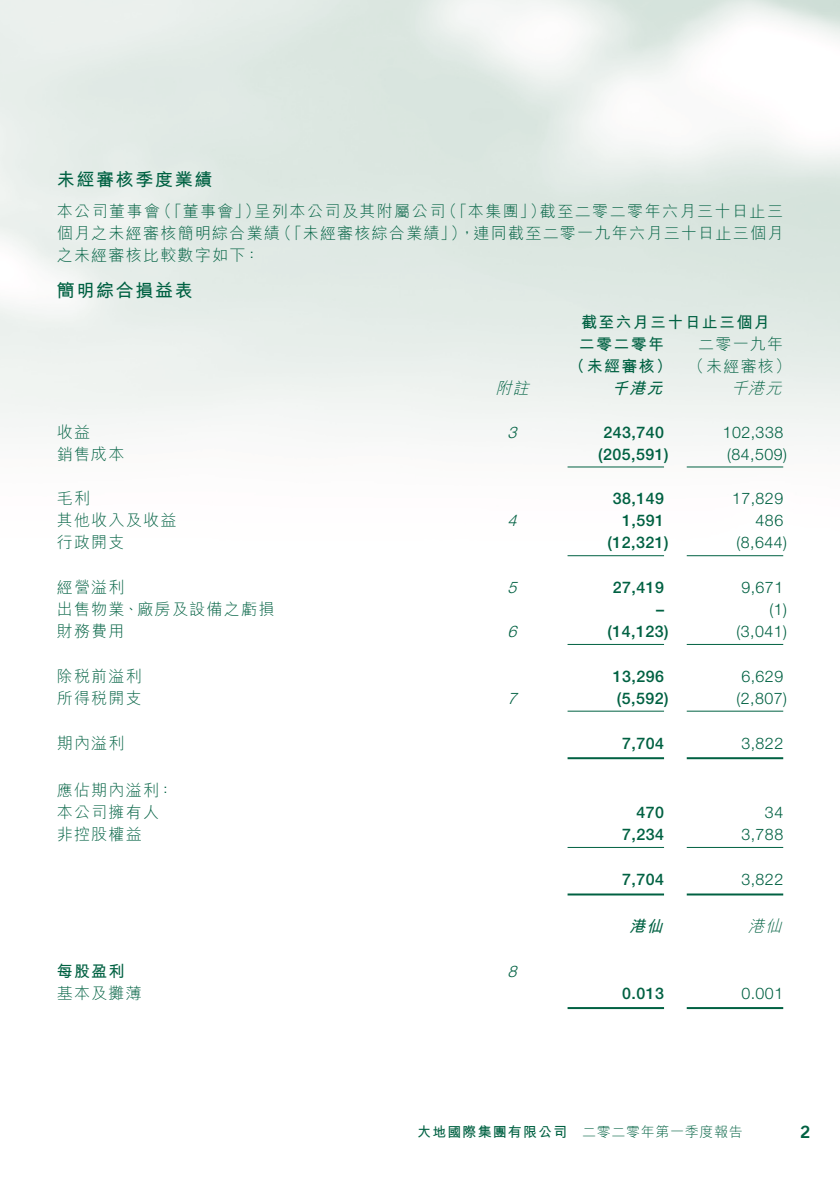
<style>
.page{position:relative;width:840px;height:1191px;background:#fff}
.page>*{position:absolute;margin:0;border:0;box-sizing:border-box;transform-origin:0 0}
.t1{font:700 18px "M Hei HK";letter-spacing:.095em;color:#006142}
.t2{font:17px "Trade Gothic LT Std Bd 2";color:#006142}
.t3{font:300 16px/22px "M Hei HK";letter-spacing:.08em;color:#006142}
.t4{font:500 16px "Helvetica Neue LT Std";letter-spacing:.03em;color:#006142}
.t5{font:300 16px "Helvetica Neue LT Std";letter-spacing:.03em;color:#006142}
.t6{font:700 16px "M Hei HK";letter-spacing:.08em;color:#006142}
.t7{font:italic 300 16px "M Hei HK";color:#006142}
.t8{font:italic 300 16px "Helvetica Neue LT Std";color:#006142}
.t9{font:italic 700 16px "M Hei HK";color:#006142}
.t10{font:300 14px "M Hei HK";letter-spacing:.05em;color:#006142}
.t11{font:700 14px "M Hei HK";letter-spacing:.08em;color:#006142}
.s1{font-weight:300}
</style>
<div class="page">
<img style="left:0;top:0;width:839px;height:1010px">
<hr style="left:567px;top:466px;width:96px;height:1px;background:#006142">
<hr style="left:686px;top:466px;width:96px;height:1px;background:#006142">
<hr style="left:567px;top:555px;width:96px;height:1px;background:#006142">
<hr style="left:686px;top:555px;width:96px;height:1px;background:#006142">
<hr style="left:567px;top:644px;width:96px;height:1px;background:#006142">
<hr style="left:686px;top:644px;width:96px;height:1px;background:#006142">
<hr style="left:567px;top:710px;width:96px;height:1px;background:#006142">
<hr style="left:686px;top:710px;width:96px;height:1px;background:#006142">
<hr style="left:567px;top:757px;width:96px;height:2px;background:#006142">
<hr style="left:686px;top:757px;width:96px;height:2px;background:#006142">
<hr style="left:567px;top:847px;width:96px;height:1px;background:#006142">
<hr style="left:686px;top:847px;width:96px;height:1px;background:#006142">
<hr style="left:567px;top:893px;width:96px;height:2px;background:#006142">
<hr style="left:686px;top:893px;width:96px;height:2px;background:#006142">
<hr style="left:567px;top:1007px;width:96px;height:2px;background:#006142">
<hr style="left:686px;top:1007px;width:96px;height:2px;background:#006142">
<p class="t1" style="left:57px;top:166px;width:157px">未經審核季度業績</p>
<p class="t3" style="left:156px;top:200px;width:106px">（「董事會」）</p>
<p class="t3" style="left:441px;top:200px;width:106px">（「本集團」）</p>
<p class="t3" style="left:254px;top:200px;width:192px">呈列本公司及其附屬公司</p>
<p class="t3" style="left:57px;top:200px;width:105px">本公司董事會</p>
<p class="t3" style="left:539px;top:200px;width:244px">截至二零二零年六月三十日止三</p>
<p class="t3" style="left:276px;top:222px;width:192px">（「未經審核綜合業績」）</p>
<p class="t3" style="left:57px;top:222px;width:225px">個月之未經審核簡明綜合業績之未經審核比較數字如下：</p>
<p class="t1" style="left:57px;top:277px;width:138px">簡明綜合損益表</p>
<p class="t3" style="left:459px;top:222px;width:325px">，連同截至二零一九年六月三十日止三個月</p>
<p class="t7" style="left:495px;top:380px;width:39px">附註</p>
<p class="t6" style="left:580px;top:310px;width:190px">截至六月三十日止三個月</p>
<p class="t3" style="left:697px;top:332px;width:86px">二零一九年</p>
<p class="t6" style="left:578px;top:332px;width:86px">二零二零年</p>
<p class="t6" style="left:568px;top:354px;width:224px">（未經審核） <span class="s1">（未經審核(</span></p>
<p class="t7" style="left:730px;top:380px;width:56px">千港元</p>
<p class="t9" style="left:611px;top:376px;width:57px">千港元</p>
<p class="t3" style="left:57px;top:420px;width:35px">收益</p>
<p class="t8" style="left:507px;top:422px;width:15px">3</p>
<p class="t4" style="left:603px;top:422px;width:62px">243,740</p>
<p class="t5" style="left:722px;top:422px;width:62px">102,338</p>
<p class="t3" style="left:57px;top:442px;width:69px">銷售成本</p>
<p class="t4" style="left:597px;top:444px;width:72px">)205,591(</p>
<p class="t5" style="left:726px;top:444px;width:61px">)84,509(</p>
<p class="t3" style="left:57px;top:487px;width:35px">毛利</p>
<p class="t4" style="left:612px;top:489px;width:53px">38,149</p>
<p class="t5" style="left:731px;top:489px;width:53px">17,829</p>
<p class="t3" style="left:57px;top:509px;width:121px">其他收入及收益</p>
<p class="t8" style="left:507px;top:511px;width:15px">4</p>
<p class="t4" style="left:621px;top:511px;width:43px">1,591</p>
<p class="t5" style="left:755px;top:511px;width:29px">486</p>
<p class="t3" style="left:57px;top:531px;width:69px">行政開支</p>
<p class="t4" style="left:607px;top:533px;width:62px">)12,321(</p>
<p class="t5" style="left:736px;top:533px;width:52px">)8,644(</p>
<p class="t3" style="left:57px;top:576px;width:69px">經營溢利</p>
<p class="t8" style="left:507px;top:578px;width:15px">5</p>
<p class="t4" style="left:612px;top:578px;width:53px">27,419</p>
<p class="t5" style="left:741px;top:578px;width:43px">9,671</p>
<p class="t3" style="left:57px;top:598px;width:219px">出售物業、廠房及設備之虧損</p>
<p class="t4" style="left:655px;top:600px;width:9px">–</p>
<p class="t5" style="left:769px;top:600px;width:19px">(1)</p>
<p class="t3" style="left:57px;top:620px;width:69px">財務費用</p>
<p class="t8" style="left:507px;top:622px;width:15px">6</p>
<p class="t4" style="left:607px;top:622px;width:62px">)14,123(</p>
<p class="t5" style="left:736px;top:622px;width:52px">)3,041(</p>
<p class="t3" style="left:57px;top:665px;width:86px">除稅前溢利</p>
<p class="t4" style="left:612px;top:666px;width:53px">13,296</p>
<p class="t5" style="left:741px;top:666px;width:43px">6,629</p>
<p class="t3" style="left:57px;top:687px;width:86px">所得稅開支</p>
<p class="t8" style="left:507px;top:688px;width:15px">7</p>
<p class="t4" style="left:616px;top:688px;width:53px">)5,592(</p>
<p class="t5" style="left:736px;top:688px;width:52px">)2,807(</p>
<p class="t3" style="left:57px;top:731px;width:69px">期內溢利</p>
<p class="t3" style="left:57px;top:779px;width:118px">應佔期內溢利：</p>
<p class="t4" style="left:621px;top:733px;width:43px">7,704</p>
<p class="t5" style="left:741px;top:733px;width:43px">3,822</p>
<p class="t3" style="left:57px;top:801px;width:104px">本公司擁有人</p>
<p class="t4" style="left:636px;top:803px;width:29px">470</p>
<p class="t5" style="left:764px;top:802px;width:20px">34</p>
<p class="t3" style="left:57px;top:823px;width:86px">非控股權益</p>
<p class="t4" style="left:621px;top:825px;width:43px">7,234</p>
<p class="t5" style="left:741px;top:824px;width:43px">3,788</p>
<p class="t4" style="left:621px;top:869px;width:43px">7,704</p>
<p class="t5" style="left:741px;top:869px;width:43px">3,822</p>
<p class="t6" style="left:57px;top:959px;width:69px">每股盈利</p>
<p class="t3" style="left:57px;top:981px;width:86px">基本及攤薄</p>
<p class="t8" style="left:507px;top:961px;width:15px">8</p>
<p class="t9" style="left:628px;top:915px;width:40px">港仙</p>
<p class="t4" style="left:621px;top:983px;width:43px">0.013</p>
<p class="t7" style="left:747px;top:918px;width:39px">港仙</p>
<p class="t5" style="left:741px;top:983px;width:43px">0.001</p>
<p class="t11" style="left:417px;top:1121px;width:151px">大地國際集團有限公司</p>
<p class="t10" style="left:581px;top:1124px;width:162px">二零二零年第一季度報告</p>
<p class="t2" style="left:799px;top:1121px;width:12px">2</p>
</div>
